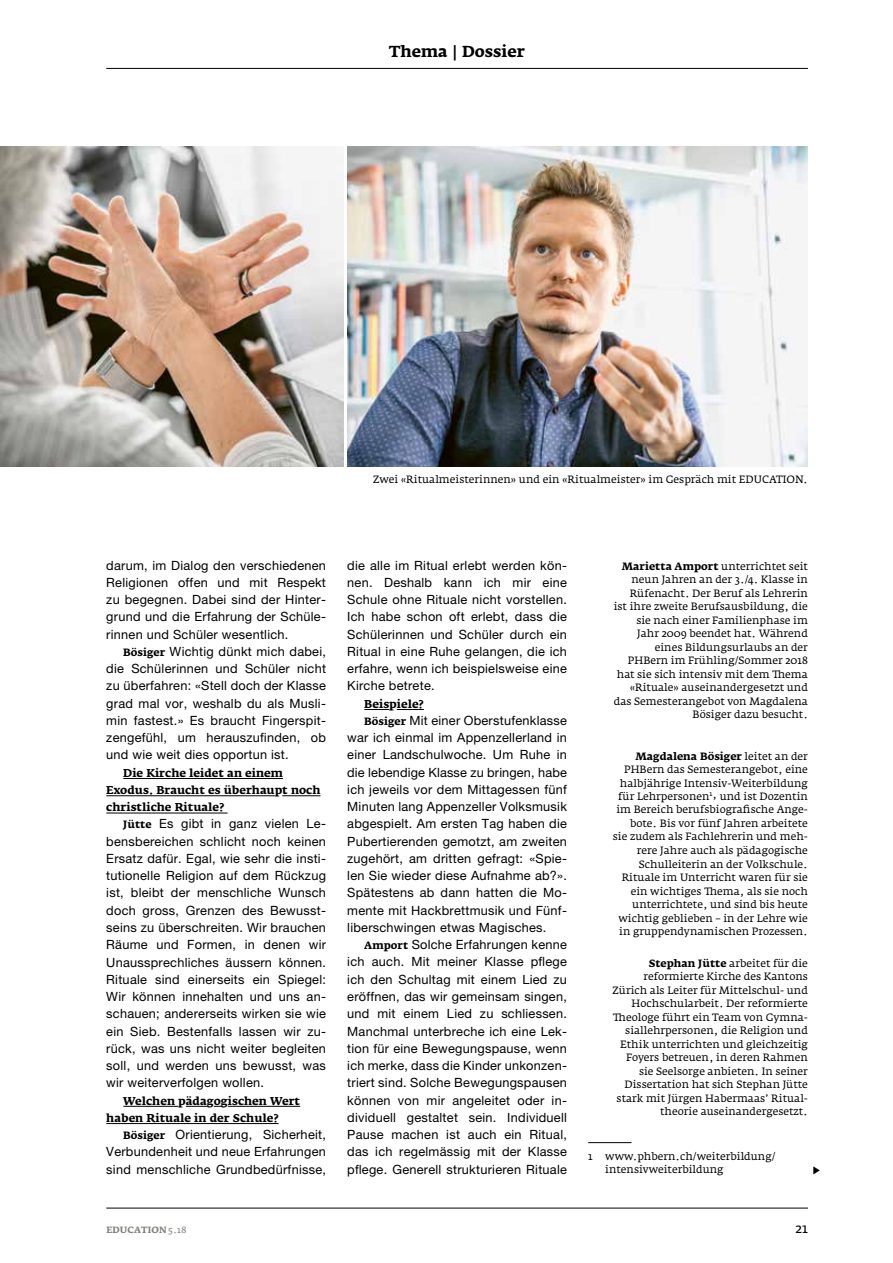
<style>
.page{position:relative;width:893px;height:1263px;background:#fff}
.page>*{position:absolute;margin:0;border:0;box-sizing:border-box;transform-origin:0 0}
.t1{font:700 15.75px "Fedra Serif A Std";color:#000}
.t2{font:13.5px "Fedra Serif A Std";color:#000}
.t3{font:12.75px/17.2px "Helvetica Neue LT Std";letter-spacing:.02em;color:#000;text-align:justify}
.t4{font:12px "Fedra Serif A Std";color:#000}
.t5{font:700 11.25px/17.2px "Fedra Serif A Std";color:#000}
.t6{font:10.5px/13.5px "Fedra Serif A Std";color:#000;text-align:right}
.t7{font:700 9px "Fedra Serif A Std";letter-spacing:.015em;color:#81807a}
.s1{font-family:"Fedra Serif A Std";font-weight:700;font-size:10.5px}
.s2{font-weight:700}
.s3{font-weight:400}
</style>
<div class="page">
<hr style="left:106px;top:68px;width:702px;height:1px;background:#000">
<hr style="left:106px;top:1208px;width:702px;height:1px;background:#000">
<img style="left:347px;top:146px;width:461px;height:320px">
<hr style="left:123px;top:778px;width:160px;height:1px;background:#000">
<hr style="left:106px;top:795px;width:169px;height:1px;background:#000">
<hr style="left:282px;top:795px;width:38px;height:1px;background:#000">
<hr style="left:106px;top:813px;width:122px;height:1px;background:#000">
<hr style="left:123px;top:1106px;width:55px;height:1px;background:#000">
<svg style="left:186px;top:1106px;width:21px;height:1px"></svg>
<hr style="left:228px;top:1106px;width:72px;height:1px;background:#000">
<hr style="left:106px;top:1123px;width:173px;height:1px;background:#000">
<svg style="left:364px;top:709px;width:25px;height:1px"></svg>
<svg style="left:397px;top:709px;width:27px;height:1px"></svg>
<img style="left:0;top:146px;width:343px;height:320px">
<hr style="left:588px;top:1142px;width:43px;height:1px;background:#000">
<p class="t1" style="left:389px;top:42px;width:137px">Thema | Dossier</p>
<p class="t6" style="left:373px;top:473px;width:436px">Zwei «Ritualmeisterinnen» und ein «Ritualmeister» im Gespräch mit EDUCATION.</p>
<p class="t3" style="left:106px;top:556px;width:221px">darum, im Dialog den verschiedenen Religionen offen und mit Respekt zu begegnen. Dabei sind der Hinter&shy;grund und die Erfahrung der Schüle&shy;rinnen und Schüler wesentlich.</p>
<p class="t3" style="left:106px;top:643px;width:221px;text-indent:17px"><span class="s1">Bösiger</span> Wichtig dünkt mich dabei, die Schülerinnen und Schüler nicht zu überfahren: «Stell doch der Klasse grad mal vor, weshalb du als Musli&shy;min fastest.» Es braucht Fingerspit&shy;zengefühl, um herauszufinden, ob und wie weit dies opportun ist.</p>
<p class="t5" style="left:106px;top:764px;width:216px;text-indent:17px">Die Kirche leidet an einem<br>Exodus. Braucht es überhaupt noch christliche Rituale?</p>
<p class="t3" style="left:106px;top:815px;width:221px;text-indent:17px"><span class="s1">Jütte</span> Es gibt in ganz vielen Le&shy;bensbereichen schlicht noch keinen Ersatz dafür. Egal, wie sehr die insti&shy;tutionelle Religion auf dem Rückzug ist, bleibt der menschliche Wunsch doch gross, Grenzen des Bewusst&shy;seins zu überschreiten. Wir brauchen Räume und Formen, in denen wir Unaussprechliches äussern können.<br>Rituale sind einerseits ein Spiegel:<br>Wir können innehalten und uns an&shy;schauen; andererseits wirken sie wie ein Sieb. Bestenfalls lassen wir zu&shy;rück, was uns nicht weiter begleiten soll, und werden uns bewusst, was wir weiterverfolgen wollen.</p>
<p class="t5" style="left:106px;top:1092px;width:195px;text-indent:17px">Welchen pädagogischen Wert haben Rituale in der Schule?</p>
<p class="t3" style="left:106px;top:1126px;width:221px;text-indent:17px"><span class="s1">Bösiger</span> Orientierung, Sicherheit, Verbundenheit und neue Erfahrungen sind menschliche Grundbedürfnisse,</p>
<p class="t3" style="left:347px;top:556px;width:221px">die alle im Ritual erlebt werden kön&shy;nen. Deshalb kann ich mir eine Schule ohne Rituale nicht vorstellen.<br>Ich habe schon oft erlebt, dass die Schülerinnen und Schüler durch ein Ritual in eine Ruhe gelangen, die ich erfahre, wenn ich beispielsweise eine Kirche betrete.</p>
<p class="t5" style="left:364px;top:695px;width:61px">Beispiele?</p>
<p class="t3" style="left:347px;top:712px;width:221px;text-indent:17px"><span class="s1">Bösiger</span> Mit einer Oberstufenklasse war ich einmal im Appenzellerland in einer Landschulwoche. Um Ruhe in die lebendige Klasse zu bringen, habe ich jeweils vor dem Mittagessen fünf Minuten lang Appenzeller Volksmusik abgespielt. Am ersten Tag haben die Pubertierenden gemotzt, am zweiten zugehört, am dritten gefragt: «Spie&shy;len Sie wieder diese Aufnahme ab?».<br>Spätestens ab dann hatten die Mo&shy;mente mit Hackbrettmusik und Fünf&shy;liberschwingen etwas Magisches.</p>
<p class="t3" style="left:347px;top:936px;width:221px;text-indent:17px"><span class="s1">Amport</span> Solche Erfahrungen kenne ich auch. Mit meiner Klasse pflege ich den Schultag mit einem Lied zu eröffnen, das wir gemeinsam singen, und mit einem Lied zu schliessen.<br>Manchmal unterbreche ich eine Lek&shy;tion für eine Bewegungspause, wenn ich merke, dass die Kinder unkonzen&shy;triert sind. Solche Bewegungspausen können von mir angeleitet oder in&shy;dividuell gestaltet sein. Individuell Pause machen ist auch ein Ritual, das ich regelmässig mit der Klasse pflege. Generell strukturieren Rituale</p>
<p class="t6" style="left:614px;top:559px;width:196px"><span class="s2">Marietta Amport</span> unterrichtet seit neun Jahren an der 3./4. Klasse in<br>Rüfenacht. Der Beruf als Lehrerin ist ihre zweite Berufsausbildung, die sie nach einer Familienphase im<br>Jahr 2009 beendet hat. Während eines Bildungsurlaubs an der<br>PHBern im Frühling/Sommer 2018 hat sie sich intensiv mit dem Thema «Rituale» auseinandergesetzt und das Semesterangebot von Magdalena<br>Bösiger dazu besucht.</p>
<p class="t6" style="left:613px;top:749px;width:197px"><span class="s2">Magdalena Bösiger</span> leitet an der PHBern das Semesterangebot, eine halbjährige Intensiv-Weiterbildung für Lehrpersonen<sup>1</sup>, und ist Dozentin im Bereich berufsbiografische Ange&shy;bote. Bis vor fünf Jahren arbeitete<br>sie zudem als Fachlehrerin und meh&shy;rere Jahre auch als pädagogische Schulleiterin an der Volkschule.<br>Rituale im Unterricht waren für sie ein wichtiges Thema, als sie noch unterrichtete, und sind bis heute wichtig geblieben – in der Lehre wie in gruppendynamischen Prozessen.</p>
<p class="t6" style="left:613px;top:956px;width:197px"><span class="s2">Stephan Jütte</span> arbeitet für die reformierte Kirche des Kantons Zürich als Leiter für Mittelschul- und Hochschularbeit. Der reformierte Theologe führt ein Team von Gymna&shy;siallehrpersonen, die Religion und Ethik unterrichten und gleichzeitig Foyers betreuen, in deren Rahmen sie Seelsorge anbieten. In seiner Dissertation hat sich Stephan Jütte stark mit Jürgen Habermaas’ Ritual&shy;theorie auseinandergesetzt.</p>
<p class="t6" style="left:605px;top:1149px;width:172px;text-align:left;text-indent:-17px">1 www.phbern.ch/weiterbildung/ intensivweiterbildung</p>
<p class="t4" style="left:812px;top:1162px;width:9px">▶</p>
<p class="t7" style="left:106px;top:1225px;width:82px">EDUCATION <span class="s3">5.18</span></p>
<p class="t2" style="left:795px;top:1221px;width:14px">21</p>
</div>
